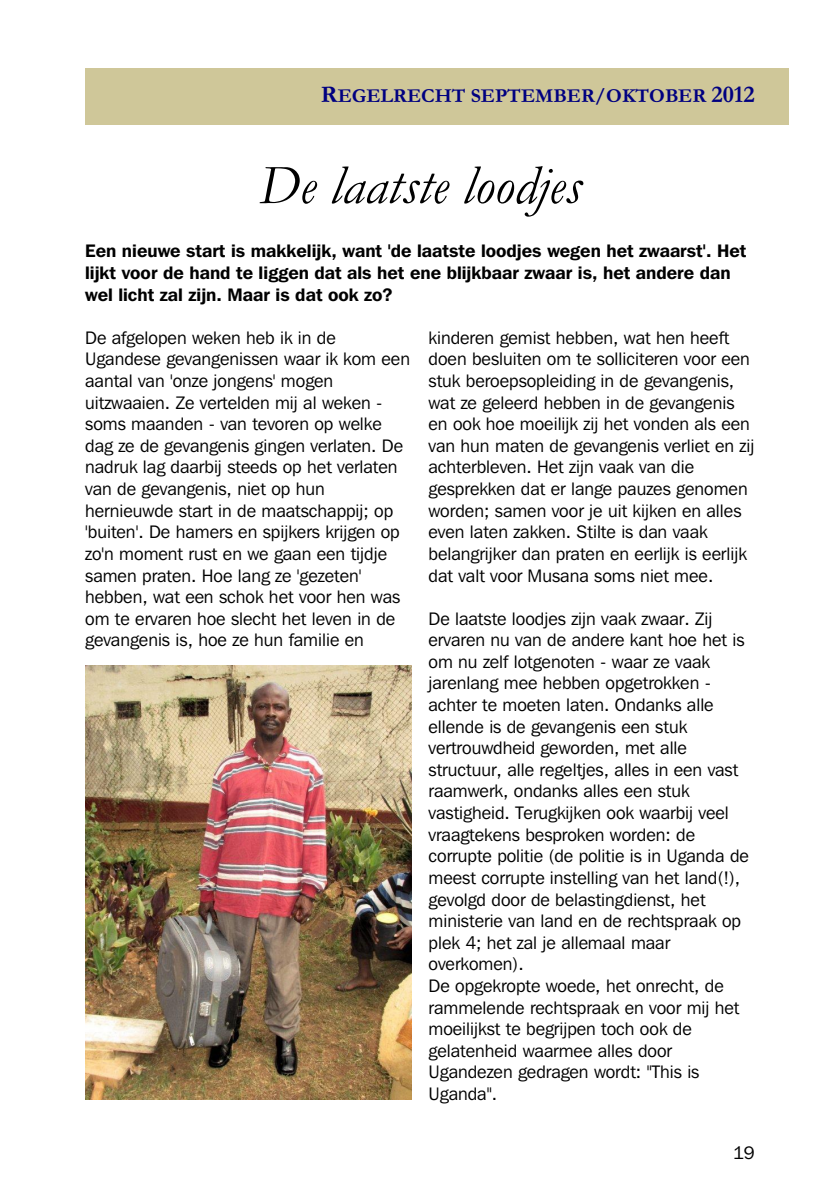
<style>
.page{position:relative;width:840px;height:1191px;background:#fff}
.page>*{position:absolute;margin:0;border:0;box-sizing:border-box;transform-origin:0 0}
.t1{font:italic 56px "Garamond";color:#000}
.t2{font:700 20px "Garamond";color:#000080}
.t3{font:18px/21.6px "Franklin Gothic IT Cby BT";color:#000}
.t4{font:700 18px/21.8px "Franklin Gothic IT Cby BT";color:#000}
.s1{font-size:24px}
</style>
<div class="page">
<img style="left:85px;top:665px;width:326px;height:434px">
<div style="left:85px;top:68px;width:703px;height:56px;background:#cfc799"></div>
<p class="t2" style="left:321px;top:89px;width:435px"><span class="s1">R</span>EGELRECHT SEPTEMBER/OKTOBER <span class="s1">2012</span></p>
<h1 class="t1" style="left:258px;top:166px;width:324px">De laatste loodjes</h1>
<p class="t4" style="left:85px;top:241px;width:662px">Een nieuwe start is makkelijk, want 'de laatste loodjes wegen het zwaarst'. Het lijkt voor de hand te liggen dat als het ene blijkbaar zwaar is, het andere dan wel licht zal zijn. Maar is dat ook zo?</p>
<p class="t3" style="left:85px;top:328px;width:326px">De afgelopen weken heb ik in de Ugandese gevangenissen waar ik kom een aantal van 'onze jongens' mogen uitzwaaien. Ze vertelden mij al weken - soms maanden - van tevoren op welke dag ze de gevangenis gingen verlaten. De nadruk lag daarbij steeds op het verlaten van de gevangenis, niet op hun hernieuwde start in de maatschappij; op 'buiten'. De hamers en spijkers krijgen op zo'n moment rust en we gaan een tijdje samen praten. Hoe lang ze 'gezeten' hebben, wat een schok het voor hen was om te ervaren hoe slecht het leven in de gevangenis is, hoe ze hun familie en</p>
<p class="t3" style="left:428px;top:328px;width:327px">kinderen gemist hebben, wat hen heeft doen besluiten om te solliciteren voor een stuk beroepsopleiding in de gevangenis, wat ze geleerd hebben in de gevangenis en ook hoe moeilijk zij het vonden als een van hun maten de gevangenis verliet en zij achterbleven. Het zijn vaak van die gesprekken dat er lange pauzes genomen worden; samen voor je uit kijken en alles even laten zakken. Stilte is dan vaak belangrijker dan praten en eerlijk is eerlijk dat valt voor Musana soms niet mee.</p>
<p class="t3" style="left:428px;top:609px;width:322px">De laatste loodjes zijn vaak zwaar. Zij ervaren nu van de andere kant hoe het is om nu zelf lotgenoten - waar ze vaak jarenlang mee hebben opgetrokken - achter te moeten laten. Ondanks alle ellende is de gevangenis een stuk vertrouwdheid geworden, met alle structuur, alle regeltjes, alles in een vast raamwerk, ondanks alles een stuk vastigheid. Terugkijken ook waarbij veel vraagtekens besproken worden: de corrupte politie (de politie is in Uganda de meest corrupte instelling van het land(!), gevolgd door de belastingdienst, het ministerie van land en de rechtspraak op plek 4; het zal je allemaal maar overkomen).<br>De opgekropte woede, het onrecht, de rammelende rechtspraak en voor mij het moeilijkst te begrijpen toch ook de gelatenheid waarmee alles door Ugandezen gedragen wordt: "This is Uganda".</p>
<p class="t3" style="left:732px;top:1143px;width:23px">19</p>
</div>
